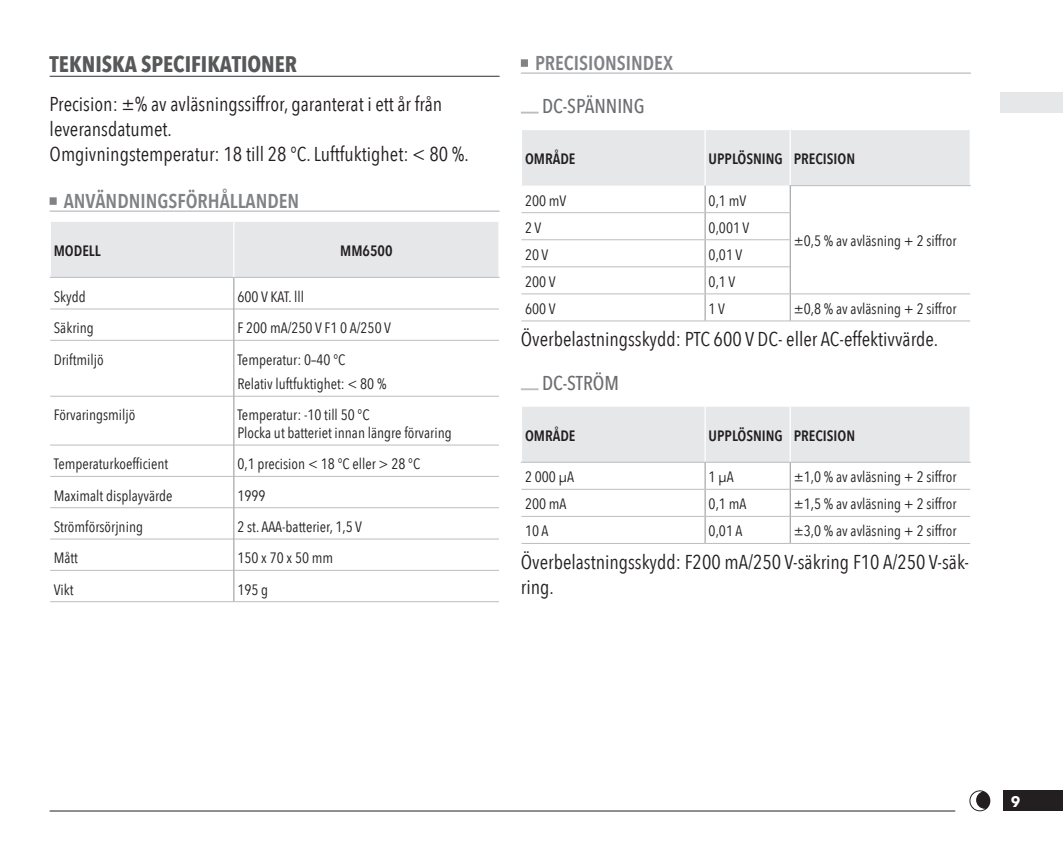
<style>
.page{position:relative;width:1063px;height:851px;background:#fff}
.page>*{position:absolute;margin:0;border:0;box-sizing:border-box;transform-origin:0 0}
.TITLE_-_NIV1{font:700 22.5px "Avenir Next Condensed";color:#57585a}
.TEKST{font:20px/25px "Avenir Next Condensed";color:#231f20}
.TITLE_-_NIV2{font:600 20px "Avenir Next Condensed";color:#808285}
.TITLE_-_NIV3{font:500 20px "Avenir Next Condensed";color:#6c6d70}
.TABLE_TEKST{font:15px/17.5px "Avenir Next Condensed";color:#231f20}
.TABLE_HEADER{font:600 15px "Avenir Next Condensed";color:#231f20}
.t1{font:700 15px "Avenir Next";color:#fff}
</style>
<div class="page">
<div style="left:1004px;top:790px;width:59px;height:20px;background:#231f20"></div>
<hr style="left:50px;top:810px;width:905px;height:1px;background:#231f20">
<div style="left:1001px;top:92px;width:62px;height:21px;background:#e6e7e9"></div>
<svg style="left:969px;top:790px;width:21px;height:21px"></svg>
<hr style="left:50px;top:76px;width:450px;height:1px;background:#57585a">
<div style="left:50px;top:197px;width:7px;height:8px;background:#808285"></div>
<hr style="left:50px;top:210px;width:450px;height:2px;background:#bcbdc0">
<div style="left:51px;top:222px;width:447px;height:55px;background:#e6e7e9"></div>
<hr style="left:50px;top:277px;width:184px;height:1px;background:#bcbdc0">
<hr style="left:50px;top:308px;width:184px;height:1px;background:#bcbdc0">
<hr style="left:234px;top:308px;width:265px;height:1px;background:#bcbdc0">
<hr style="left:50px;top:340px;width:184px;height:1px;background:#bcbdc0">
<hr style="left:234px;top:340px;width:265px;height:1px;background:#bcbdc0">
<hr style="left:50px;top:396px;width:184px;height:1px;background:#bcbdc0">
<hr style="left:234px;top:396px;width:265px;height:1px;background:#bcbdc0">
<hr style="left:50px;top:444px;width:184px;height:1px;background:#bcbdc0">
<hr style="left:234px;top:444px;width:265px;height:1px;background:#bcbdc0">
<hr style="left:50px;top:476px;width:184px;height:1px;background:#bcbdc0">
<hr style="left:234px;top:476px;width:265px;height:1px;background:#bcbdc0">
<hr style="left:50px;top:507px;width:184px;height:1px;background:#bcbdc0">
<hr style="left:234px;top:507px;width:265px;height:1px;background:#bcbdc0">
<hr style="left:50px;top:538px;width:184px;height:1px;background:#bcbdc0">
<hr style="left:234px;top:538px;width:265px;height:1px;background:#bcbdc0">
<hr style="left:50px;top:570px;width:184px;height:1px;background:#bcbdc0">
<hr style="left:234px;top:570px;width:265px;height:1px;background:#bcbdc0">
<hr style="left:50px;top:601px;width:184px;height:1px;background:#bcbdc0">
<hr style="left:234px;top:601px;width:265px;height:1px;background:#bcbdc0">
<hr style="left:233px;top:277px;width:1px;height:32px;background:#939598">
<hr style="left:233px;top:309px;width:1px;height:31px;background:#939598">
<hr style="left:233px;top:340px;width:1px;height:56px;background:#939598">
<hr style="left:233px;top:396px;width:1px;height:49px;background:#939598">
<hr style="left:233px;top:445px;width:1px;height:31px;background:#939598">
<hr style="left:233px;top:476px;width:1px;height:31px;background:#939598">
<hr style="left:233px;top:507px;width:1px;height:32px;background:#939598">
<hr style="left:233px;top:539px;width:1px;height:31px;background:#939598">
<hr style="left:233px;top:570px;width:1px;height:31px;background:#939598">
<hr style="left:233px;top:222px;width:1px;height:55px;background:#fff">
<hr style="left:234px;top:277px;width:266px;height:1px;background:#bcbdc0">
<div style="left:521px;top:59px;width:7px;height:8px;background:#808285"></div>
<hr style="left:521px;top:72px;width:450px;height:2px;background:#bcbdc0">
<svg style="left:521px;top:112px;width:18px;height:1px"></svg>
<svg style="left:521px;top:388px;width:18px;height:2px"></svg>
<hr style="left:790px;top:320px;width:180px;height:1px;background:#bcbdc0">
<hr style="left:790px;top:185px;width:181px;height:1px;background:#bcbdc0">
<svg style="left:521px;top:130px;width:449px;height:190px"></svg>
<hr style="left:521px;top:212px;width:184px;height:1px;background:#bcbdc0">
<hr style="left:705px;top:212px;width:85px;height:1px;background:#bcbdc0">
<hr style="left:521px;top:239px;width:184px;height:1px;background:#bcbdc0">
<hr style="left:705px;top:239px;width:85px;height:1px;background:#bcbdc0">
<hr style="left:521px;top:266px;width:184px;height:1px;background:#bcbdc0">
<hr style="left:705px;top:266px;width:85px;height:1px;background:#bcbdc0">
<hr style="left:521px;top:293px;width:184px;height:1px;background:#bcbdc0">
<hr style="left:521px;top:320px;width:184px;height:1px;background:#bcbdc0">
<hr style="left:705px;top:293px;width:85px;height:1px;background:#bcbdc0">
<hr style="left:705px;top:320px;width:85px;height:1px;background:#bcbdc0">
<hr style="left:790px;top:543px;width:180px;height:1px;background:#bcbdc0">
<hr style="left:790px;top:462px;width:181px;height:1px;background:#bcbdc0">
<svg style="left:521px;top:407px;width:449px;height:136px"></svg>
<hr style="left:521px;top:489px;width:184px;height:1px;background:#bcbdc0">
<hr style="left:705px;top:489px;width:85px;height:1px;background:#bcbdc0">
<hr style="left:521px;top:516px;width:184px;height:1px;background:#bcbdc0">
<hr style="left:705px;top:516px;width:85px;height:1px;background:#bcbdc0">
<hr style="left:521px;top:543px;width:184px;height:1px;background:#bcbdc0">
<hr style="left:705px;top:543px;width:85px;height:1px;background:#bcbdc0">
<p class="TITLE_-_NIV1" style="left:50px;top:50px;width:249px">TEKNISKA SPECIFIKATIONER</p>
<p class="TEKST" style="left:50px;top:91px;width:421px">Precision: ±% av avläsningssiffror, garanterat i ett år från leveransdatumet.<br>Omgivningstemperatur: 18 till 28 °C. Luftfuktighet: &lt; 80 %.</p>
<p class="TITLE_-_NIV2" style="left:64px;top:183px;width:237px">ANVÄNDNINGSFÖRHÅLLANDEN</p>
<p class="TABLE_HEADER" style="left:54px;top:238px;width:48px">MODELL</p>
<p class="TABLE_HEADER" style="left:340px;top:238px;width:54px">MM6500</p>
<p class="TABLE_TEKST" style="left:54px;top:287px;width:34px">Skydd</p>
<p class="TABLE_TEKST" style="left:237px;top:287px;width:68px">600 V KAT. lll</p>
<p class="TABLE_TEKST" style="left:54px;top:318px;width:42px">Säkring</p>
<p class="TABLE_TEKST" style="left:237px;top:318px;width:155px">F 200 mA/250 V F1 0 A/250 V</p>
<p class="TABLE_TEKST" style="left:54px;top:350px;width:51px">Driftmiljö</p>
<p class="TABLE_TEKST" style="left:237px;top:350px;width:109px">Temperatur: 0–40 °C</p>
<p class="TABLE_TEKST" style="left:237px;top:374px;width:151px">Relativ luftfuktighet: &lt; 80 %</p>
<p class="TABLE_TEKST" style="left:54px;top:405px;width:83px">Förvaringsmiljö</p>
<p class="TABLE_TEKST" style="left:237px;top:405px;width:216px">Temperatur: -10 till 50 °C<br>Plocka ut batteriet innan längre förvaring</p>
<p class="TABLE_TEKST" style="left:54px;top:454px;width:116px">Temperaturkoefficient</p>
<p class="TABLE_TEKST" style="left:237px;top:454px;width:184px">0,1 precision &lt; 18 °C eller &gt; 28 °C</p>
<p class="TABLE_TEKST" style="left:54px;top:486px;width:120px">Maximalt displayvärde</p>
<p class="TABLE_TEKST" style="left:237px;top:486px;width:30px">1999</p>
<p class="TABLE_TEKST" style="left:54px;top:517px;width:91px">Strömförsörjning</p>
<p class="TABLE_TEKST" style="left:237px;top:517px;width:126px">2 st. AAA-batterier, 1,5 V</p>
<p class="TABLE_TEKST" style="left:54px;top:548px;width:26px">Mått</p>
<p class="TABLE_TEKST" style="left:237px;top:548px;width:97px">150 x 70 x 50 mm</p>
<p class="TABLE_TEKST" style="left:54px;top:579px;width:21px">Vikt</p>
<p class="TABLE_TEKST" style="left:237px;top:579px;width:32px">195 g</p>
<p class="TITLE_-_NIV2" style="left:535px;top:45px;width:139px">PRECISIONSINDEX</p>
<p class="TITLE_-_NIV3" style="left:542px;top:94px;width:104px">DC-SPÄNNING</p>
<p class="TABLE_HEADER" style="left:525px;top:146px;width:52px">OMRÅDE</p>
<p class="TABLE_HEADER" style="left:709px;top:146px;width:76px">UPPLÖSNING</p>
<p class="TABLE_HEADER" style="left:794px;top:146px;width:63px">PRECISION</p>
<p class="TABLE_TEKST" style="left:525px;top:191px;width:43px">200 mV</p>
<p class="TABLE_TEKST" style="left:709px;top:191px;width:39px">0,1 mV</p>
<p class="TABLE_TEKST" style="left:794px;top:231px;width:164px">±0,5 % av avläsning + 2 siffror</p>
<p class="TABLE_TEKST" style="left:525px;top:218px;width:18px">2 V</p>
<p class="TABLE_TEKST" style="left:709px;top:218px;width:42px">0,001 V</p>
<p class="TABLE_TEKST" style="left:525px;top:245px;width:25px">20 V</p>
<p class="TABLE_TEKST" style="left:709px;top:245px;width:35px">0,01 V</p>
<p class="TABLE_TEKST" style="left:525px;top:272px;width:32px">200 V</p>
<p class="TABLE_TEKST" style="left:709px;top:272px;width:28px">0,1 V</p>
<p class="TABLE_TEKST" style="left:525px;top:299px;width:32px">600 V</p>
<p class="TABLE_TEKST" style="left:709px;top:299px;width:18px">1 V</p>
<p class="TABLE_TEKST" style="left:794px;top:299px;width:164px">±0,8 % av avläsning + 2 siffror</p>
<p class="TEKST" style="left:521px;top:326px;width:419px">Överbelastningsskydd: PTC 600 V DC- eller AC-effektivvärde.</p>
<p class="TITLE_-_NIV3" style="left:542px;top:371px;width:79px">DC-STRÖM</p>
<p class="TABLE_HEADER" style="left:525px;top:422px;width:52px">OMRÅDE</p>
<p class="TABLE_HEADER" style="left:709px;top:422px;width:76px">UPPLÖSNING</p>
<p class="TABLE_HEADER" style="left:794px;top:422px;width:63px">PRECISION</p>
<p class="TABLE_TEKST" style="left:525px;top:467px;width:51px">2 000 µA</p>
<p class="TABLE_TEKST" style="left:709px;top:467px;width:27px">1 µA</p>
<p class="TABLE_TEKST" style="left:794px;top:467px;width:164px">±1,0 % av avläsning + 2 siffror</p>
<p class="TABLE_TEKST" style="left:525px;top:494px;width:43px">200 mA</p>
<p class="TABLE_TEKST" style="left:709px;top:494px;width:39px">0,1 mA</p>
<p class="TABLE_TEKST" style="left:794px;top:494px;width:164px">±1,5 % av avläsning + 2 siffror</p>
<p class="TABLE_TEKST" style="left:525px;top:521px;width:25px">10 A</p>
<p class="TABLE_TEKST" style="left:709px;top:521px;width:35px">0,01 A</p>
<p class="TABLE_TEKST" style="left:794px;top:521px;width:164px">±3,0 % av avläsning + 2 siffror</p>
<p class="TEKST" style="left:521px;top:548px;width:450px">Överbelastningsskydd: F200 mA/250 V-säkring F10 A/250 V-säk&shy;ring.</p>
<p class="t1" style="left:1011px;top:788px;width:11px">9</p>
</div>
